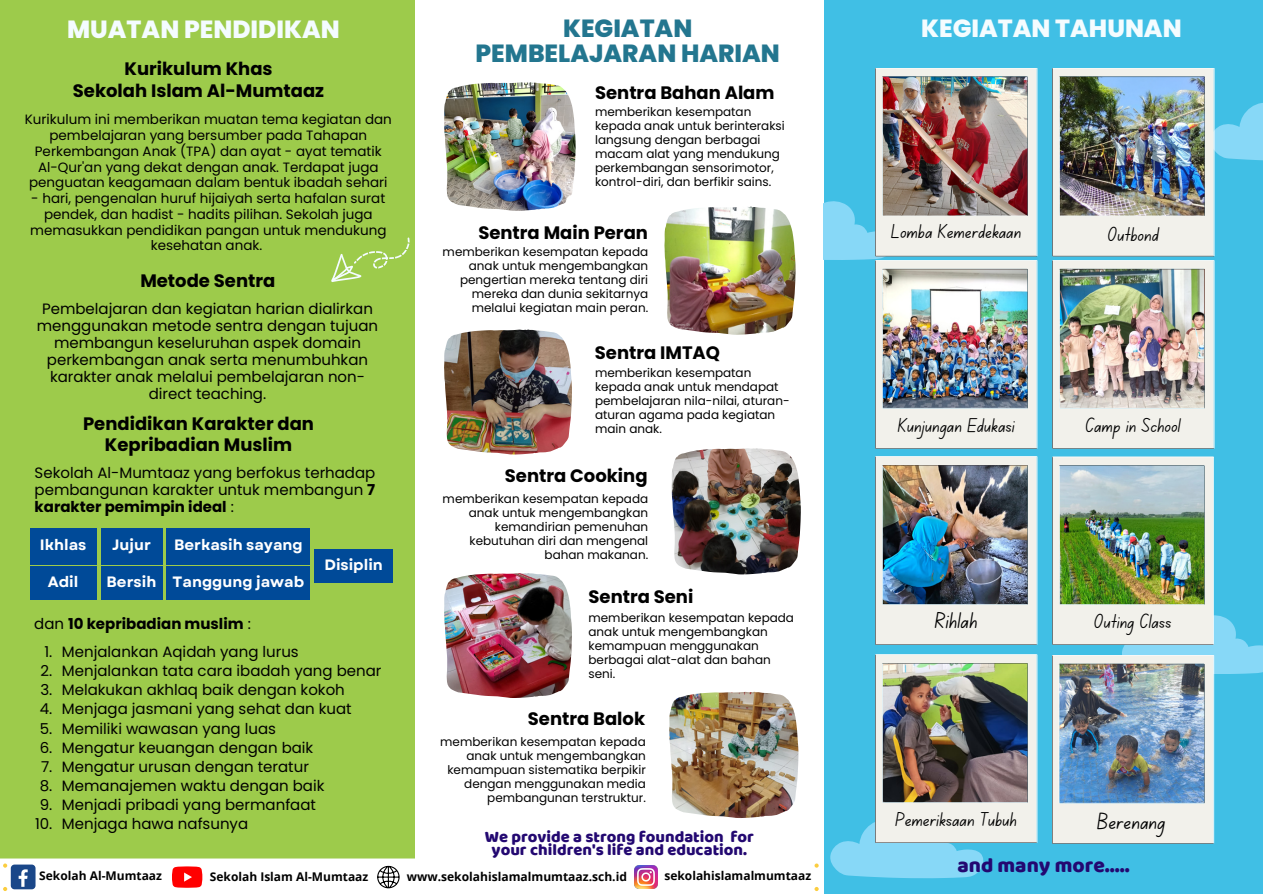
<style>
.page{position:relative;width:1263px;height:894px;background:#fff}
.page>*{position:absolute;margin:0;border:0;box-sizing:border-box;transform-origin:0 0}
.t1{font:800 24.75px "Poppins";color:#f4fcff}
.t2{font:800 24.75px/24.8px "Poppins";color:#23768f;text-align:center}
.t3{font:23.1px "Canva School Font";color:#000}
.t4{font:21px "Baloo";color:#230871}
.t5{font:20.1px "Canva School Font";color:#000}
.t6{font:700 18px/21.3px "Poppins";color:#000;text-align:center}
.t7{font:16.5px/13.5px "Baloo";color:#230871;text-align:center}
.t8{font:15px/19px "Poppins";color:#000;text-align:center}
.t9{font:700 15px "Garet";color:#fff}
.t10{font:700 15px "Poppins";color:#000}
.t11{font:13.5px/15.8px "Poppins";color:#000;text-align:center}
.t12{font:12px/14px "Poppins";color:#000}
.t13{font:700 12px "Open Sans";color:#000}
.s1{font-weight:700}
.s2{font-weight:400}
</style>
<div class="page">
<div style="left:824px;top:0;width:439px;height:893px;background:#40bfe5"></div>
<div style="left:0;top:0;width:415px;height:858px;background:#9dcb4b"></div>
<svg style="left:331px;top:237px;width:79px;height:45px"></svg>
<div style="left:30px;top:528px;width:66px;height:36px;background:#004a98"></div>
<div style="left:30px;top:566px;width:66px;height:33px;background:#004a98"></div>
<div style="left:101px;top:528px;width:61px;height:36px;background:#004a98"></div>
<div style="left:101px;top:566px;width:61px;height:33px;background:#004a98"></div>
<div style="left:167px;top:528px;width:143px;height:36px;background:#004a98"></div>
<div style="left:167px;top:566px;width:143px;height:33px;background:#004a98"></div>
<div style="left:315px;top:549px;width:78px;height:33px;background:#004a98"></div>
<img style="left:444px;top:82px;width:132px;height:129px">
<img style="left:664px;top:206px;width:131px;height:128px">
<img style="left:444px;top:329px;width:128px;height:125px">
<img style="left:672px;top:448px;width:129px;height:126px">
<img style="left:444px;top:573px;width:128px;height:81px">
<img style="left:823px;top:68px;width:214px;height:380px">
<img style="left:1052px;top:68px;width:211px;height:380px">
<img style="left:875px;top:456px;width:162px;height:188px">
<img style="left:1052px;top:456px;width:211px;height:387px">
<svg style="left:0;top:654px;width:1037px;height:237px"></svg>
<img style="left:669px;top:691px;width:129px;height:126px">
<p class="t1" style="left:67px;top:12px;width:274px">MUATAN PENDIDIKAN</p>
<p class="t2" style="left:475px;top:16px;width:306px">KEGIATAN<br>PEMBELAJARAN HARIAN</p>
<p class="t1" style="left:921px;top:11px;width:262px">KEGIATAN TAHUNAN</p>
<p class="t6" style="left:125px;top:58px;width:150px">Kurikulum Khas</p>
<p class="t6" style="left:73px;top:80px;width:253px">Sekolah Islam Al-Mumtaaz</p>
<p class="t6" style="left:595px;top:82px;width:181px">Sentra Bahan Alam</p>
<p class="t12" style="left:595px;top:105px;width:191px">memberikan kesempatan kepada anak untuk berinteraksi langsung dengan berbagai macam alat yang mendukung perkembangan sensorimotor, kontrol-diri, dan berfikir sains.</p>
<p class="t6" style="left:478px;top:222px;width:171px">Sentra Main Peran</p>
<p class="t12" style="left:443px;top:245px;width:207px;text-align:right">memberikan kesempatan kepada anak untuk mengembangkan pengertian mereka tentang diri mereka dan dunia sekitarnya melalui kegiatan main peran.</p>
<p class="t6" style="left:595px;top:342px;width:127px">Sentra IMTAQ</p>
<p class="t12" style="left:595px;top:366px;width:196px">memberikan kesempatan kepada anak untuk mendapat pembelajaran nila-nilai, aturan&shy;aturan agama pada kegiatan main anak.</p>
<p class="t6" style="left:505px;top:464px;width:144px">Sentra Cooking</p>
<p class="t12" style="left:443px;top:491px;width:207px;text-align:right">memberikan kesempatan kepada anak untuk mengembangkan kemandirian pemenuhan kebutuhan diri dan mengenal bahan makanan.</p>
<p class="t6" style="left:588px;top:585px;width:106px">Sentra Seni</p>
<p class="t12" style="left:588px;top:610px;width:207px">memberikan kesempatan kepada anak untuk mengembangkan kemampuan menggunakan berbagai alat-alat dan bahan seni.</p>
<p class="t6" style="left:528px;top:708px;width:119px">Sentra Balok</p>
<p class="t12" style="left:440px;top:735px;width:207px;text-align:right">memberikan kesempatan kepada anak untuk mengembangkan kemampuan sistematika berpikir dengan menggunakan media pembangunan terstruktur.</p>
<p class="t11" style="left:25px;top:112px;width:369px">Kurikulum ini memberikan muatan tema kegiatan dan pembelajaran yang bersumber pada Tahapan Perkembangan Anak (TPA) dan ayat - ayat tematik Al-Qur'an yang dekat dengan anak. Terdapat juga penguatan keagamaan dalam bentuk ibadah sehari</p>
<p class="t11" style="left:30px;top:190px;width:358px">- hari, pengenalan huruf hijaiyah serta hafalan surat pendek, dan hadist - hadits pilihan. Sekolah juga memasukkan pendidikan pangan untuk mendukung kesehatan anak.</p>
<p class="t5" style="left:891px;top:223px;width:131px">Lomba Kemerdekaan</p>
<p class="t5" style="left:1108px;top:225px;width:52px">Outbond</p>
<p class="t6" style="left:140px;top:270px;width:136px">Metode Sentra</p>
<p class="t8" style="left:37px;top:300px;width:343px;line-height:16.8px">Pembelajaran dan kegiatan harian dialirkan menggunakan metode sentra dengan tujuan membangun keseluruhan aspek domain perkembangan anak serta menumbuhkan karakter anak melalui pembelajaran non&shy;direct teaching.</p>
<p class="t6" style="left:83px;top:413px;width:233px">Pendidikan Karakter dan<br>Kepribadian Muslim</p>
<p class="t5" style="left:898px;top:416px;width:118px">Kunjungan Edukasi</p>
<p class="t5" style="left:1086px;top:416px;width:96px">Camp in School</p>
<p class="t8" style="left:35px;top:464px;width:342px;line-height:16.8px;text-align:justify">Sekolah Al-Mumtaaz yang berfokus terhadap pembangunan karakter untuk membangun <span class="s1">7 karakter pemimpin ideal</span> :</p>
<p class="t9" style="left:112px;top:533px;width:40px">Jujur</p>
<p class="t9" style="left:107px;top:570px;width:51px">Bersih</p>
<p class="t9" style="left:174px;top:533px;width:130px">Berkasih sayang</p>
<p class="t9" style="left:173px;top:570px;width:133px">Tanggung jawab</p>
<p class="t9" style="left:40px;top:533px;width:48px">Ikhlas</p>
<p class="t9" style="left:48px;top:570px;width:32px">Adil</p>
<p class="t9" style="left:324px;top:554px;width:60px">Disiplin</p>
<p class="t3" style="left:935px;top:610px;width:44px">Rihlah</p>
<p class="t5" style="left:1094px;top:612px;width:79px">Outing Class</p>
<p class="t10" style="left:34px;top:613px;width:218px"><span class="s2">dan</span> 10 kepribadian muslim <span class="s2">:</span></p>
<p class="t8" style="left:62px;top:642px;width:238px">Menjalankan Aqidah yang lurus</p>
<p class="t8" style="left:62px;top:661px;width:321px">Menjalankan tata cara ibadah yang benar</p>
<p class="t8" style="left:62px;top:680px;width:284px">Melakukan akhlaq baik dengan kokoh</p>
<p class="t8" style="left:62px;top:699px;width:291px">Menjaga jasmani yang sehat dan kuat</p>
<p class="t8" style="left:62px;top:718px;width:216px">Memiliki wawasan yang luas</p>
<p class="t8" style="left:62px;top:737px;width:253px">Mengatur keuangan dengan baik</p>
<p class="t8" style="left:62px;top:756px;width:248px">Mengatur urusan dengan teratur</p>
<p class="t8" style="left:62px;top:775px;width:264px">Memanajemen waktu dengan baik</p>
<p class="t8" style="left:62px;top:795px;width:256px">Menjadi pribadi yang bermanfaat</p>
<p class="t8" style="left:62px;top:814px;width:188px">Menjaga hawa nafsunya</p>
<p class="t8" style="left:35px;top:642px;width:19px;text-align:right">1.<br>2.<br>3.<br>4.<br>5.<br>6.<br>7.<br>8.<br>9.<br>10.</p>
<p class="t5" style="left:896px;top:810px;width:123px">Pemeriksaan Tubuh</p>
<p class="t4" style="left:957px;top:851px;width:174px">and many more.....</p>
<p class="t3" style="left:1097px;top:810px;width:70px">Berenang</p>
<p class="t7" style="left:485px;top:828px;width:271px">We provide a strong foundation for your children's life and education.</p>
<p class="t13" style="left:39px;top:867px;width:124px">Sekolah Al-Mumtaaz</p>
<p class="t13" style="left:210px;top:867px;width:160px">Sekolah Islam Al-Mumtaaz</p>
<p class="t13" style="left:407px;top:867px;width:222px">www.sekolahislamalmumtaaz.sch.id</p>
<p class="t13" style="left:664px;top:866px;width:148px">sekolahislamalmumtaaz</p>
</div>
